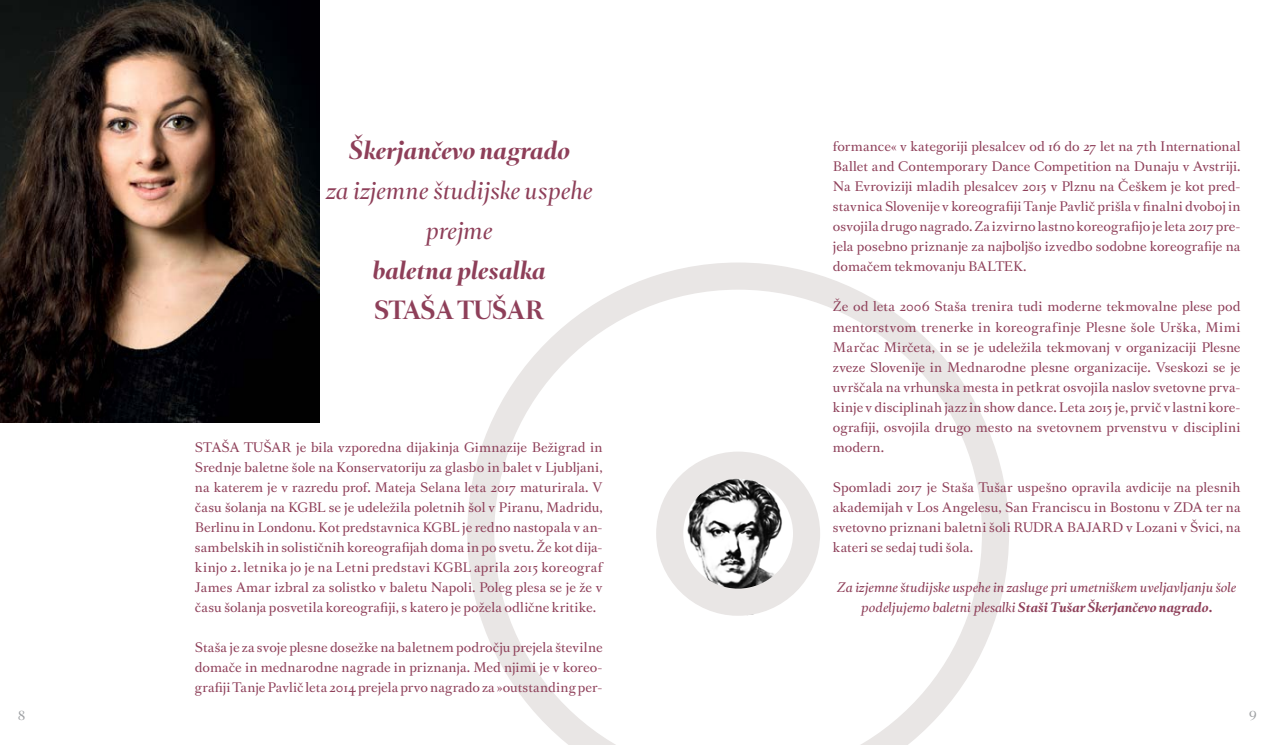
<style>
.page{position:relative;width:1276px;height:745px;background:#fff}
.page>*{position:absolute;margin:0;border:0;box-sizing:border-box;transform-origin:0 0}
.t1{font:italic 700 22.5px "Romain BP Headline";color:#8e3f59}
.t2{font:italic 22.5px/40px "Romain BP Headline";color:#8e3f59;text-align:center}
.t3{font:700 22.5px "Romain BP Headline";color:#8e3f59}
.t4{font:12.5px/20px "Romain BP Text";letter-spacing:.005em;color:#8e3f59;text-align:justify}
.t5{font:italic 12.5px/20px "Romain BP Text";color:#8e3f59;text-align:center}
.t6{font:12.5px "Romain BP Headline";color:#9d9fa2}
.s1{font-weight:700}
</style>
<div class="page">
<img style="left:0;top:0;width:319px;height:422px">
<svg style="left:467px;top:262px;width:542px;height:482px"></svg>
<svg style="left:656px;top:451px;width:164px;height:164px"></svg>
<h1 class="t1" style="left:349px;top:138px;width:223px">Škerjančevo nagrado</h1>
<h1 class="t2" style="left:326px;top:171px;width:268px">za izjemne študijske uspehe prejme</h1>
<h1 class="t1" style="left:373px;top:258px;width:175px">baletna plesalka</h1>
<h1 class="t3" style="left:375px;top:298px;width:171px">STAŠA TUŠAR</h1>
<p class="t4" style="left:195px;top:436px;width:409px">STAŠA TUŠAR je bila vzporedna dijakinja Gimnazije Bežigrad in Srednje baletne šole na Konservatoriju za glasbo in balet v Ljubljani, na katerem je v razredu prof. Mateja Selana leta 2017 maturirala. V času šolanja na KGBL se je udeležila poletnih šol v Piranu, Madridu, Berlinu in Londonu. Kot predstavnica KGBL je redno nastopala v an&shy;sambelskih in solističnih koreografijah doma in po svetu. Že kot dija&shy;kinjo 2. letnika jo je na Letni predstavi KGBL aprila 2015 koreograf James Amar izbral za solistko v baletu Napoli. Poleg plesa se je že v času šolanja posvetila koreografiji, s katero je požela odlične kritike.</p>
<p class="t4" style="left:195px;top:636px;width:409px">Staša je za svoje plesne dosežke na baletnem področju prejela številne domače in mednarodne nagrade in priznanja. Med njimi je v koreo&shy;grafiji Tanje Pavlič leta 2014 prejela prvo nagrado za »outstanding per-</p>
<p class="t4" style="left:833px;top:135px;width:409px">formance« v kategoriji plesalcev od 16 do 27 let na 7th International Ballet and Contemporary Dance Competition na Dunaju v Avstriji.<br>Na Evroviziji mladih plesalcev 2015 v Plznu na Češkem je kot pred&shy;stavnica Slovenije v koreografiji Tanje Pavlič prišla v finalni dvoboj in osvojila drugo nagrado. Za izvirno lastno koreografijo je leta 2017 pre&shy;jela posebno priznanje za najboljšo izvedbo sodobne koreografije na domačem tekmovanju BALTEK.</p>
<p class="t4" style="left:833px;top:295px;width:409px">Že od leta 2006 Staša trenira tudi moderne tekmovalne plese pod mentorstvom trenerke in koreografinje Plesne šole Urška, Mimi Marčac Mirčeta, in se je udeležila tekmovanj v organizaciji Plesne zveze Slovenije in Mednarodne plesne organizacije. Vseskozi se je uvrščala na vrhunska mesta in petkrat osvojila naslov svetovne prva&shy;kinje v disciplinah jazz in show dance. Leta 2015 je, prvič v lastni kore&shy;ografiji, osvojila drugo mesto na svetovnem prvenstvu v disciplini modern.</p>
<p class="t4" style="left:833px;top:475px;width:409px">Spomladi 2017 je Staša Tušar uspešno opravila avdicije na plesnih akademijah v Los Angelesu, San Franciscu in Bostonu v ZDA ter na svetovno priznani baletni šoli RUDRA BAJARD v Lozani v Švici, na kateri se sedaj tudi šola.</p>
<p class="t5" style="left:837px;top:575px;width:401px">Za izjemne študijske uspehe in zasluge pri umetniškem uveljavljanju šole podeljujemo baletni plesalki <span class="s1">Staši Tušar Škerjančevo nagrado.</span></p>
<p class="t6" style="left:18px;top:707px;width:9px">8</p>
<p class="t6" style="left:1248px;top:707px;width:10px">9</p>
</div>
